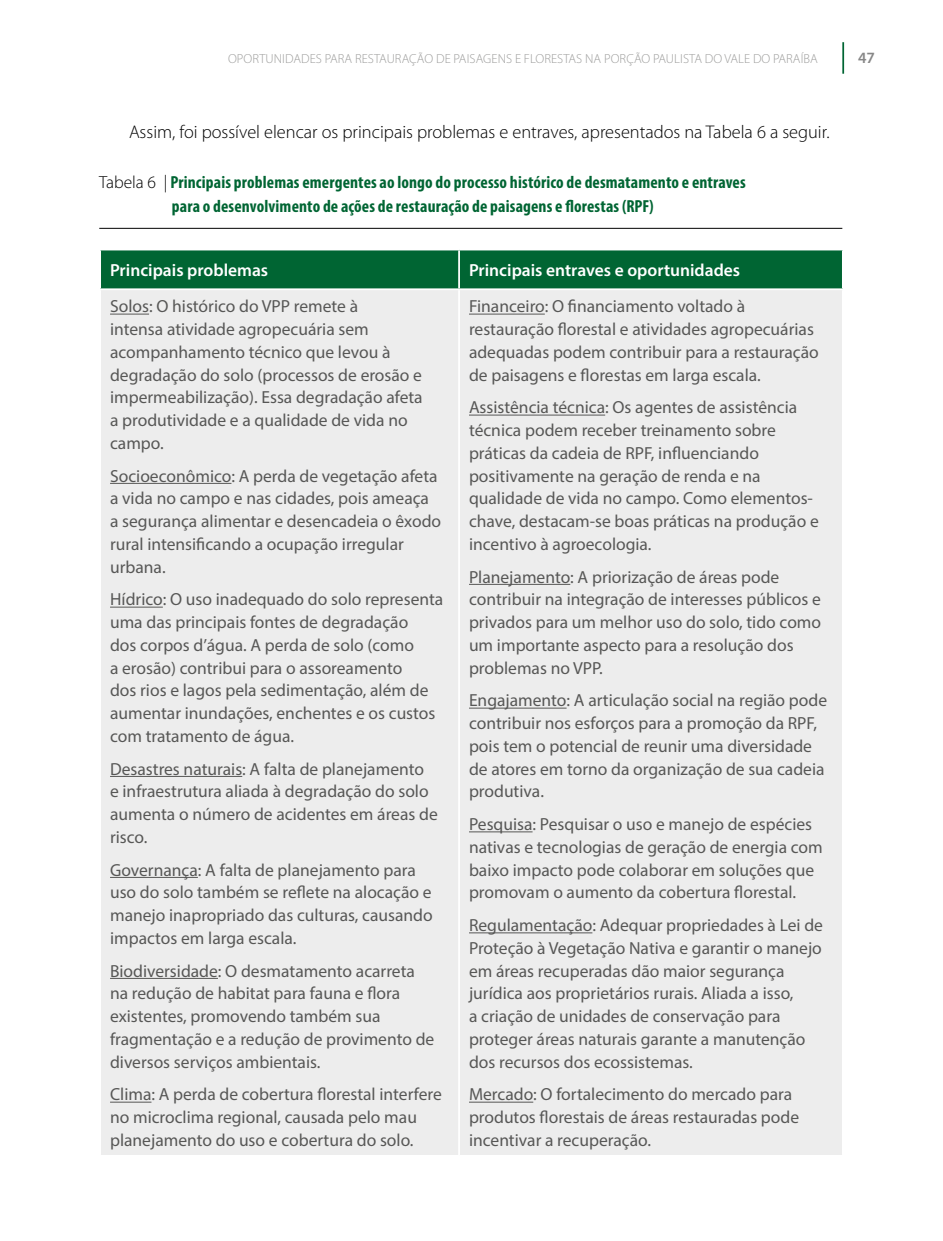
<style>
.page{position:relative;width:943px;height:1241px;background:#fff}
.page>*{position:absolute;margin:0;border:0;box-sizing:border-box;transform-origin:0 0}
.t1{font:300 18.38px "Myriad Pro";color:#000}
.t2{font:17.5px/22.8px "Myriad Pro";color:#575756}
.t3{font:700 condensed 17.5px/24.5px "Myriad Pro";letter-spacing:.005em;color:#006533}
.t4{font:600 17.5px "Myriad Pro";color:#fff}
.t5{font:600 15.75px "Myriad Pro";color:#878787}
.t6{font:300 13.12px "Myriad Pro";letter-spacing:.005em;color:#9d9d9c}
.s1{font-weight:300;font-stretch:normal;color:#000}
</style>
<div class="page">
<hr style="left:842px;top:42px;width:2px;height:32px;background:#006533">
<hr style="left:99px;top:228px;width:743px;height:1px;background:#000">
<div style="left:101px;top:250px;width:741px;height:38px;background:#006533"></div>
<div style="left:101px;top:290px;width:741px;height:864px;background:#ededed"></div>
<hr style="left:458px;top:250px;width:2px;height:38px;background:#fff">
<hr style="left:458px;top:290px;width:2px;height:864px;background:#fff">
<hr style="left:110px;top:313px;width:39px;height:1px;background:#575756">
<hr style="left:110px;top:483px;width:121px;height:1px;background:#575756">
<hr style="left:110px;top:606px;width:53px;height:1px;background:#575756">
<hr style="left:110px;top:775px;width:132px;height:1px;background:#575756">
<hr style="left:110px;top:876px;width:88px;height:1px;background:#575756">
<hr style="left:110px;top:977px;width:108px;height:1px;background:#575756">
<hr style="left:110px;top:1101px;width:41px;height:1px;background:#575756">
<hr style="left:469px;top:313px;width:76px;height:1px;background:#575756">
<hr style="left:469px;top:414px;width:136px;height:1px;background:#575756">
<hr style="left:469px;top:584px;width:101px;height:1px;background:#575756">
<hr style="left:469px;top:707px;width:97px;height:1px;background:#575756">
<hr style="left:469px;top:831px;width:63px;height:1px;background:#575756">
<hr style="left:469px;top:932px;width:123px;height:1px;background:#575756">
<hr style="left:469px;top:1101px;width:64px;height:1px;background:#575756">
<p class="t6" style="left:228px;top:51px;width:591px">OPORTUNIDADES PARA RESTAURAÇÃO DE PAISAGENS E FLORESTAS NA PORÇÃO PAULISTA DO VALE DO PARAÍBA</p>
<p class="t5" style="left:858px;top:48px;width:18px">47</p>
<p class="t1" style="left:129px;top:122px;width:702px">Assim, foi possível elencar os principais problemas e entraves, apresentados na Tabela 6 a seguir.</p>
<p class="t3" style="left:172px;top:169px;width:575px;text-indent:-73px"><span class="s1">Tabela 6 |</span> Principais problemas emergentes ao longo do processo histórico de desmatamento e entraves para o desenvolvimento de ações de restauração de paisagens e florestas (RPF)</p>
<p class="t4" style="left:110px;top:259px;width:160px">Principais problemas</p>
<p class="t4" style="left:469px;top:259px;width:273px">Principais entraves e oportunidades</p>
<p class="t2" style="left:110px;top:295px;width:314px">Solos: O histórico do VPP remete à<br>intensa atividade agropecuária sem acompanhamento técnico que levou à degradação do solo (processos de erosão e impermeabilização). Essa degradação afeta a produtividade e a qualidade de vida no campo.</p>
<p class="t2" style="left:110px;top:464px;width:332px">Socioeconômico: A perda de vegetação afeta a vida no campo e nas cidades, pois ameaça a segurança alimentar e desencadeia o êxodo rural intensificando a ocupação irregular urbana.</p>
<p class="t2" style="left:110px;top:587px;width:335px">Hídrico: O uso inadequado do solo representa uma das principais fontes de degradação<br>dos corpos d’água. A perda de solo (como<br>a erosão) contribui para o assoreamento<br>dos rios e lagos pela sedimentação, além de aumentar inundações, enchentes e os custos com tratamento de água.</p>
<p class="t2" style="left:110px;top:757px;width:329px">Desastres naturais: A falta de planejamento<br>e infraestrutura aliada à degradação do solo aumenta o número de acidentes em áreas de risco.</p>
<p class="t2" style="left:110px;top:858px;width:324px">Governança: A falta de planejamento para uso do solo também se reflete na alocação e manejo inapropriado das culturas, causando impactos em larga escala.</p>
<p class="t2" style="left:110px;top:958px;width:326px">Biodiversidade: O desmatamento acarreta na redução de habitat para fauna e flora existentes, promovendo também sua fragmentação e a redução de provimento de diversos serviços ambientais.</p>
<p class="t2" style="left:110px;top:1082px;width:333px">Clima: A perda de cobertura florestal interfere no microclima regional, causada pelo mau planejamento do uso e cobertura do solo.</p>
<p class="t2" style="left:469px;top:295px;width:351px">Financeiro: O financiamento voltado à restauração florestal e atividades agropecuárias adequadas podem contribuir para a restauração de paisagens e florestas em larga escala.</p>
<p class="t2" style="left:469px;top:396px;width:351px">Assistência técnica: Os agentes de assistência técnica podem receber treinamento sobre práticas da cadeia de RPF, influenciando positivamente na geração de renda e na qualidade de vida no campo. Como elementos&shy;chave, destacam-se boas práticas na produção e incentivo à agroecologia.</p>
<p class="t2" style="left:469px;top:565px;width:353px">Planejamento: A priorização de áreas pode contribuir na integração de interesses públicos e privados para um melhor uso do solo, tido como um importante aspecto para a resolução dos problemas no VPP.</p>
<p class="t2" style="left:469px;top:688px;width:360px">Engajamento: A articulação social na região pode contribuir nos esforços para a promoção da RPF, pois tem o potencial de reunir uma diversidade de atores em torno da organização de sua cadeia produtiva.</p>
<p class="t2" style="left:469px;top:812px;width:355px">Pesquisa: Pesquisar o uso e manejo de espécies nativas e tecnologias de geração de energia com baixo impacto pode colaborar em soluções que promovam o aumento da cobertura florestal.</p>
<p class="t2" style="left:469px;top:913px;width:355px">Regulamentação: Adequar propriedades à Lei de Proteção à Vegetação Nativa e garantir o manejo em áreas recuperadas dão maior segurança jurídica aos proprietários rurais. Aliada a isso,<br>a criação de unidades de conservação para proteger áreas naturais garante a manutenção dos recursos dos ecossistemas.</p>
<p class="t2" style="left:469px;top:1082px;width:332px">Mercado: O fortalecimento do mercado para produtos florestais de áreas restauradas pode incentivar a recuperação.</p>
</div>
